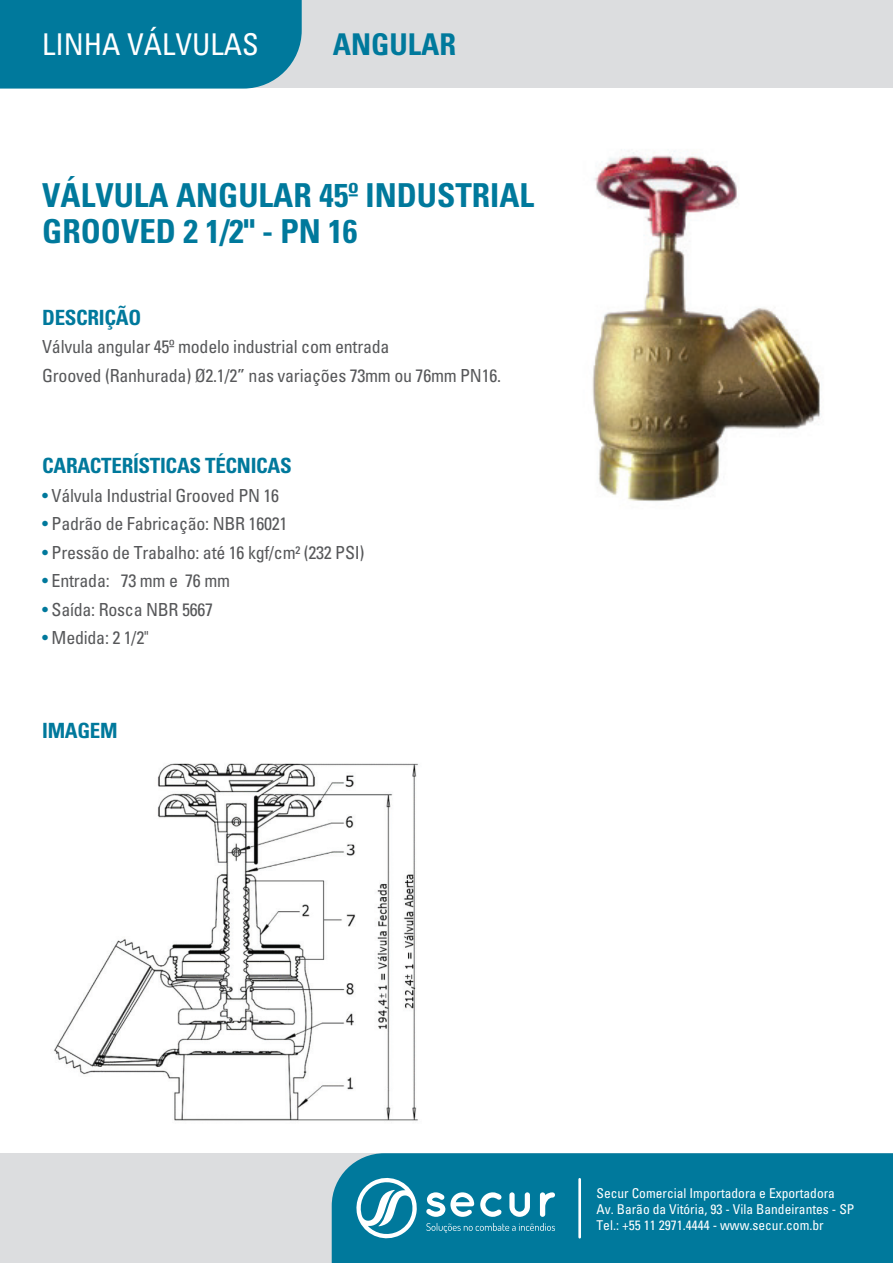
<style>
.page{position:relative;width:893px;height:1263px;background:#fff}
.page>*{position:absolute;margin:0;border:0;box-sizing:border-box;transform-origin:0 0}
.t1{font:700 condensed 33px/36px "Univers";color:#00799c}
.t2{font:condensed 30px "Univers";color:#fff}
.t3{font:700 condensed 30px "Univers";color:#00799c}
.t4{font:700 condensed 21px "Univers";letter-spacing:-.015em;color:#00799c}
.t5{font:condensed 18px/28.5px "Univers";letter-spacing:-.015em;color:#57585a}
.t6{font:condensed 13.5px/16.2px "Univers";color:#fff}
.s1{color:#00799c}
</style>
<div class="page">
<div style="left:0;top:1153px;width:893px;height:110px;background:#dcdddf"></div>
<div style="left:332px;top:1153px;width:561px;height:110px;background:#00799c"></div>
<svg style="left:354px;top:1174px;width:63px;height:68px;background:#4ea2ba"></svg>
<svg style="left:426px;top:1192px;width:129px;height:25px;background:#67afc4"></svg>
<svg style="left:426px;top:1223px;width:129px;height:10px"></svg>
<hr style="left:578px;top:1179px;width:3px;height:58px;background:#fff">
<div style="left:0;top:0;width:893px;height:88px;background:#dcdddf"></div>
<div style="left:0;top:0;width:302px;height:89px;background:#00799c"></div>
<img style="left:53px;top:763px;width:366px;height:358px">
<img style="left:592px;top:149px;width:229px;height:353px">
<h2 class="t2" style="left:42px;top:26px;width:218px">LINHA VÁLVULAS</h2>
<h2 class="t3" style="left:333px;top:26px;width:125px">ANGULAR</h2>
<h1 class="t1" style="left:42px;top:177px;width:494px">VÁLVULA ANGULAR 45º INDUSTRIAL<br>GROOVED 2 1/2" - PN 16</h1>
<p class="t4" style="left:42px;top:304px;width:101px">DESCRIÇÃO</p>
<p class="t5" style="left:42px;top:332px;width:460px">Válvula angular 45º modelo industrial com entrada<br>Grooved (Ranhurada) Ø2.1/2” nas variações 73mm ou 76mm PN16.</p>
<p class="t4" style="left:42px;top:453px;width:251px">CARACTERÍSTICAS TÉCNICAS</p>
<p class="t5" style="left:42px;top:480px;width:239px"><span class="s1">•</span> Válvula Industrial Grooved PN 16</p>
<p class="t5" style="left:42px;top:509px;width:247px"><span class="s1">•</span> Padrão de Fabricação: NBR 16021</p>
<p class="t5" style="left:42px;top:537px;width:324px"><span class="s1">•</span> Pressão de Trabalho: até 16 kgf/cm² (232 PSI)</p>
<p class="t5" style="left:42px;top:566px;width:189px"><span class="s1">•</span> Entrada: 73 mm e 76 mm</p>
<p class="t5" style="left:42px;top:594px;width:173px"><span class="s1">•</span> Saída: Rosca NBR 5667</p>
<p class="t5" style="left:42px;top:623px;width:108px"><span class="s1">•</span> Medida: 2 1/2"</p>
<p class="t4" style="left:42px;top:717px;width:77px">IMAGEM</p>
<p class="t6" style="left:596px;top:1184px;width:259px">Secur Comercial Importadora e Exportadora<br>Av. Barão da Vitória, 93 - Vila Bandeirantes - SP<br>Tel.: +55 11 2971.4444 - www.secur.com.br</p>
</div>
